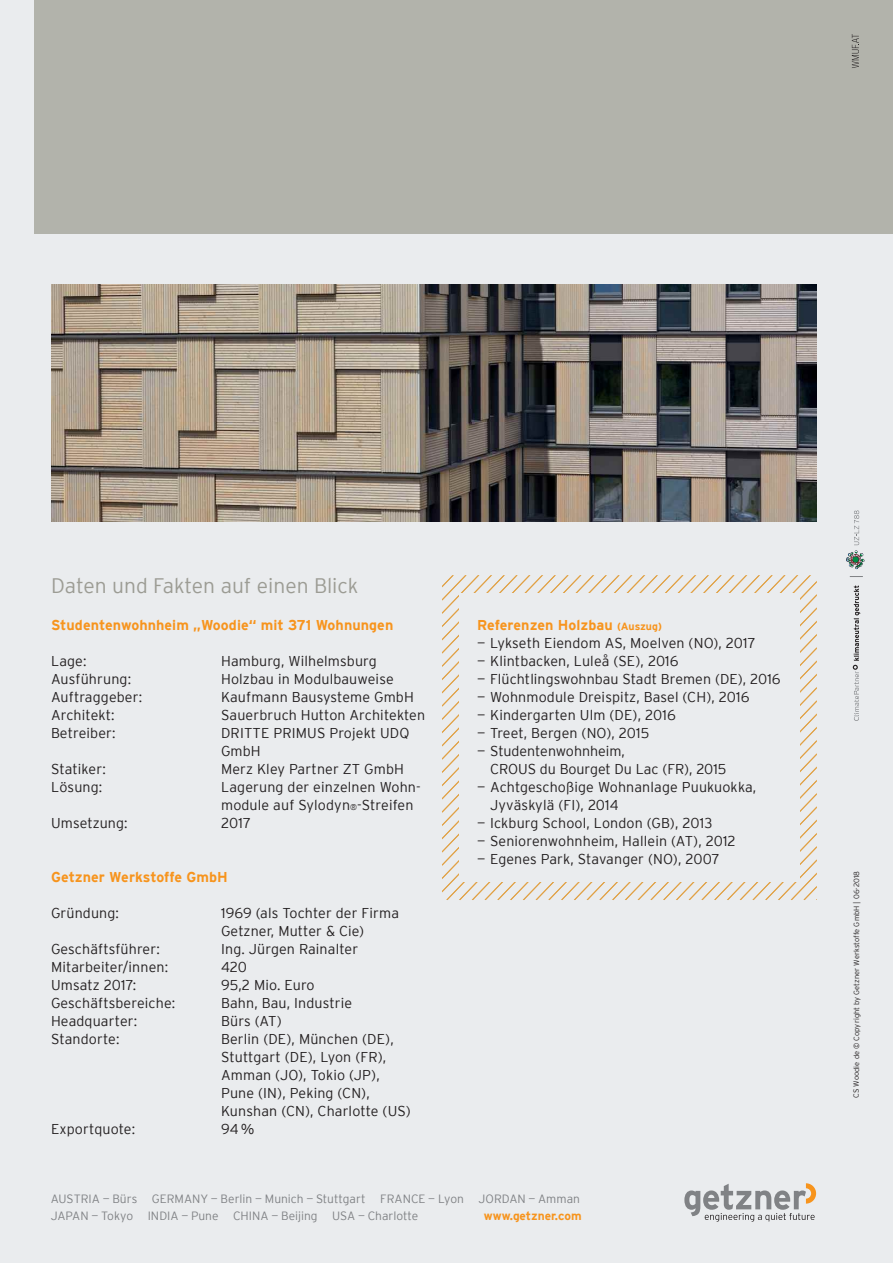
<style>
.page{position:relative;width:893px;height:1263px;background:#eaecee}
.page>*{position:absolute;margin:0;border:0;box-sizing:border-box;transform-origin:0 0}
.t1{font:300 21px "Interstate";color:#9c9c94}
.t2{font:300 14.25px/18px "Interstate";letter-spacing:.01em;color:#231f20}
.t3{font:700 14.25px "Interstate";letter-spacing:.005em;color:#f7941d}
.t4{font:300 12px/17.4px "Interstate";color:#808285}
.t5{font:700 12px "Interstate";color:#f7941d}
.t6{font:300 7.5px "Interstate";letter-spacing:.01em;color:#231f20}
.s1{font-size:8.25px}
.s2{font-size:10.5px}
</style>
<div class="page">
<div style="left:34px;top:0;width:859px;height:234px;background:#b2b3ab"></div>
<svg style="left:684px;top:1183px;width:132px;height:39px"></svg>
<svg style="left:852px;top:34px;width:7px;height:34px"></svg>
<svg style="left:853px;top:585px;width:7px;height:136px"></svg>
<svg style="left:850px;top:576px;width:13px;height:1px"></svg>
<svg style="left:846px;top:510px;width:18px;height:59px"></svg>
<img style="left:51px;top:285px;width:765px;height:237px">
<svg style="left:442px;top:576px;width:374px;height:324px"></svg>
<div style="left:459px;top:594px;width:340px;height:288px;background:#eaecee"></div>
<h1 class="t1" style="left:51px;top:575px;width:309px">Daten und Fakten auf einen Blick</h1>
<p class="t3" style="left:51px;top:619px;width:344px">Studentenwohnheim „Woodie“ mit 371 Wohnungen</p>
<p class="t2" style="left:51px;top:652px;width:37px">Lage:</p>
<p class="t2" style="left:221px;top:652px;width:157px">Hamburg, Wilhelmsburg</p>
<p class="t2" style="left:51px;top:670px;width:82px">Ausführung:</p>
<p class="t2" style="left:221px;top:670px;width:174px">Holzbau in Modulbauweise</p>
<p class="t2" style="left:51px;top:688px;width:93px">Auftraggeber:</p>
<p class="t2" style="left:221px;top:688px;width:194px">Kaufmann Bausysteme GmbH</p>
<p class="t2" style="left:51px;top:706px;width:65px">Architekt:</p>
<p class="t2" style="left:221px;top:706px;width:206px">Sauerbruch Hutton Architekten</p>
<p class="t2" style="left:51px;top:724px;width:66px">Betreiber:</p>
<p class="t2" style="left:221px;top:724px;width:190px">DRITTE PRIMUS Projekt UDQ<br>GmbH</p>
<p class="t2" style="left:51px;top:760px;width:56px">Statiker:</p>
<p class="t2" style="left:221px;top:760px;width:184px">Merz Kley Partner ZT GmbH</p>
<p class="t2" style="left:51px;top:778px;width:53px">Lösung:</p>
<p class="t2" style="left:221px;top:778px;width:201px">Lagerung der einzelnen Wohn&shy;module auf Sylodyn<span class="s1">®</span>-Streifen</p>
<p class="t2" style="left:51px;top:814px;width:78px">Umsetzung:</p>
<p class="t2" style="left:221px;top:814px;width:31px">2017</p>
<p class="t3" style="left:51px;top:871px;width:178px">Getzner Werkstoffe GmbH</p>
<p class="t2" style="left:51px;top:904px;width:70px">Gründung:</p>
<p class="t2" style="left:221px;top:904px;width:179px">1969 (als Tochter der Firma<br>Getzner, Mutter &amp; Cie)</p>
<p class="t2" style="left:51px;top:940px;width:110px">Geschäftsführer:</p>
<p class="t2" style="left:221px;top:940px;width:139px">Ing. Jürgen Rainalter</p>
<p class="t2" style="left:51px;top:958px;width:119px">Mitarbeiter/innen:</p>
<p class="t2" style="left:221px;top:958px;width:27px">420</p>
<p class="t2" style="left:51px;top:976px;width:87px">Umsatz 2017:</p>
<p class="t2" style="left:221px;top:976px;width:95px">95,2 Mio. Euro</p>
<p class="t2" style="left:51px;top:994px;width:126px">Geschäftsbereiche:</p>
<p class="t2" style="left:221px;top:994px;width:133px">Bahn, Bau, Industrie</p>
<p class="t2" style="left:51px;top:1012px;width:88px">Headquarter:</p>
<p class="t2" style="left:221px;top:1012px;width:62px">Bürs (AT)</p>
<p class="t2" style="left:51px;top:1030px;width:70px">Standorte:</p>
<p class="t2" style="left:221px;top:1030px;width:191px">Berlin (DE), München (DE),<br>Stuttgart (DE), Lyon (FR),<br>Amman (JO), Tokio (JP),<br>Pune (IN), Peking (CN),<br>Kunshan (CN), Charlotte (US)</p>
<p class="t2" style="left:51px;top:1120px;width:86px">Exportquote:</p>
<p class="t2" style="left:221px;top:1120px;width:35px">94 %</p>
<p class="t3" style="left:477px;top:619px;width:186px">Referenzen Holzbau <span class="s2">(Auszug)</span></p>
<p class="t2" style="left:477px;top:634px;width:280px">— Lykseth Eiendom AS, Moelven (NO), 2017</p>
<p class="t2" style="left:477px;top:652px;width:203px">— Klintbacken, Luleå (SE), 2016</p>
<p class="t2" style="left:477px;top:670px;width:305px">— Flüchtlingswohnbau Stadt Bremen (DE), 2016</p>
<p class="t2" style="left:477px;top:688px;width:274px">— Wohnmodule Dreispitz, Basel (CH), 2016</p>
<p class="t2" style="left:477px;top:706px;width:200px">— Kindergarten Ulm (DE), 2016</p>
<p class="t2" style="left:477px;top:724px;width:174px">— Treet, Bergen (NO), 2015</p>
<p class="t2" style="left:490px;top:742px;width:238px;text-indent:-13px">— Studentenwohnheim,<br>CROUS du Bourget Du Lac (FR), 2015</p>
<p class="t2" style="left:490px;top:778px;width:268px;text-indent:-13px">— Achtgeschoßige Wohnanlage Puukuokka,<br>Jyväskylä (FI), 2014</p>
<p class="t2" style="left:477px;top:814px;width:237px">— Ickburg School, London (GB), 2013</p>
<p class="t2" style="left:477px;top:832px;width:260px">— Seniorenwohnheim, Hallein (AT), 2012</p>
<p class="t2" style="left:477px;top:850px;width:244px">— Egenes Park, Stavanger (NO), 2007</p>
<p class="t4" style="left:51px;top:1190px;width:531px">AUSTRIA — Bürs GERMANY — Berlin — Munich — Stuttgart FRANCE — Lyon JORDAN — Amman<br>JAPAN — Tokyo INDIA — Pune CHINA — Beijing USA — Charlotte</p>
<p class="t5" style="left:484px;top:1211px;width:99px">www.getzner.com</p>
<p class="t6" style="left:852px;top:1098px;width:228px;rotate:-90deg">CS Woodie de © Copyright by Getzner Werkstoffe GmbH | 06-2018</p>
</div>
